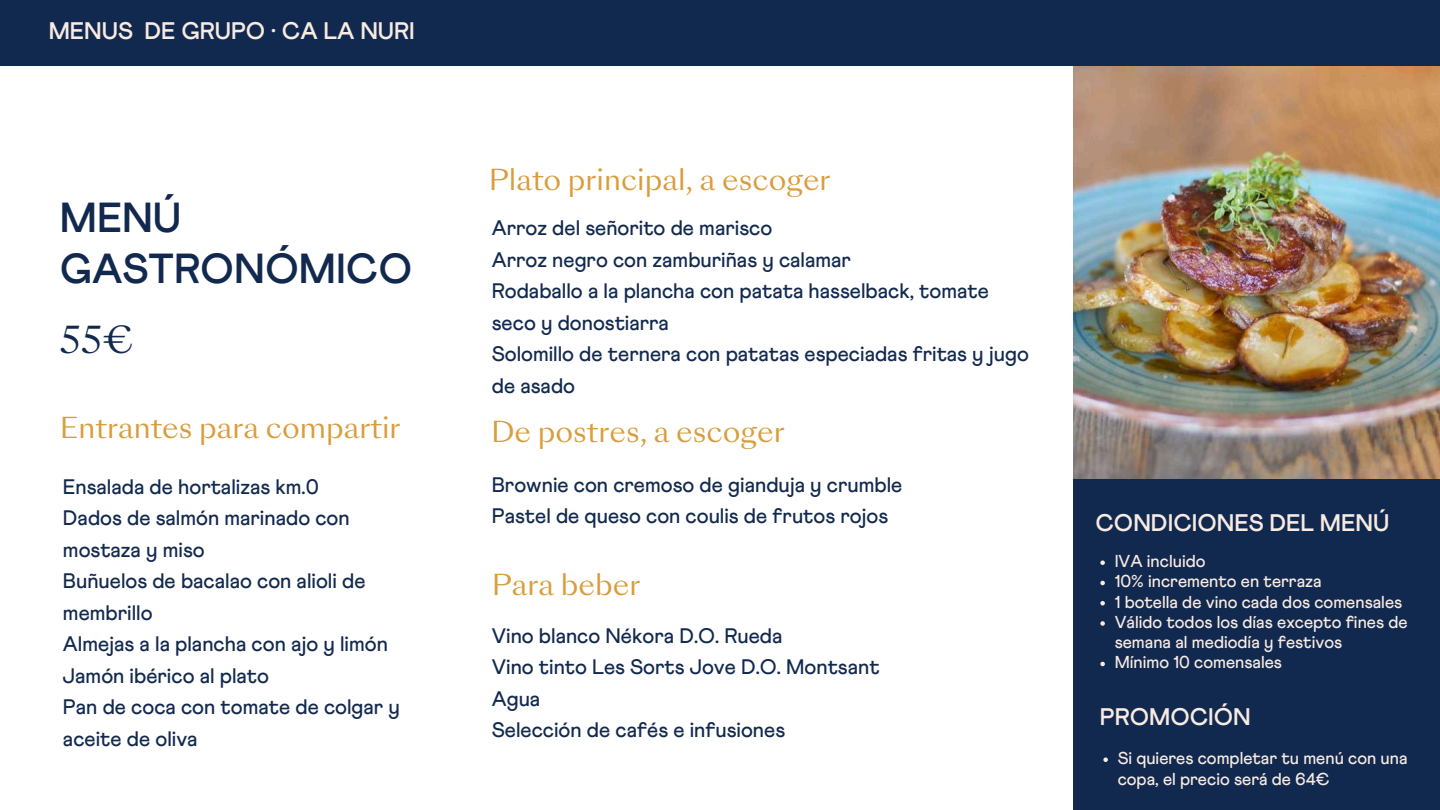
<style>
.page{position:relative;width:1440px;height:810px;background:#fff}
.page>*{position:absolute;margin:0;border:0;box-sizing:border-box;transform-origin:0 0}
.t1{font:700 42px/50.2px "Athletics";color:#12294f}
.t2{font:36px "Sang Bleu Sunrise";color:#12294f}
.t3{font:28px "Sang Bleu Sunrise";color:#d99d3c}
.t4{font:700 24px "Athletics";color:#f8ebe2}
.t5{font:500 21px/31.5px "Athletics";color:#12294f}
.t6{font:500 17.2px/20.2px "Athletics";color:#f8ebe2}
</style>
<div class="page">
<img style="left:1073px;top:65px;width:367px;height:414px">
<div style="left:0;top:0;width:1440px;height:65px;background:#12294f"></div>
<div style="left:1073px;top:479px;width:367px;height:331px;background:#12294f"></div>
<svg style="left:1100px;top:560px;width:5px;height:5px"></svg>
<svg style="left:1100px;top:581px;width:5px;height:4px"></svg>
<svg style="left:1100px;top:601px;width:5px;height:4px"></svg>
<svg style="left:1100px;top:621px;width:5px;height:5px"></svg>
<svg style="left:1100px;top:662px;width:5px;height:4px"></svg>
<svg style="left:1103px;top:758px;width:5px;height:4px"></svg>
<p class="t4" style="left:49px;top:20px;width:368px">MENUS DE GRUPO · CA LA NURI</p>
<h1 class="t1" style="left:60px;top:195px;width:354px">MENÚ<br>GASTRONÓMICO</h1>
<h2 class="t2" style="left:60px;top:326px;width:75px">55€</h2>
<h3 class="t3" style="left:60px;top:417px;width:342px">Entrantes para compartir</h3>
<p class="t5" style="left:63px;top:472px;width:339px">Ensalada de hortalizas km.0<br>Dados de salmón marinado con mostaza y miso<br>Buñuelos de bacalao con alioli de membrillo<br>Almejas a la plancha con ajo y limón<br>Jamón ibérico al plato<br>Pan de coca con tomate de colgar y aceite de oliva</p>
<h3 class="t3" style="left:489px;top:169px;width:343px">Plato principal, a escoger</h3>
<p class="t5" style="left:492px;top:213px;width:539px">Arroz del señorito de marisco<br>Arroz negro con zamburiñas y calamar<br>Rodaballo a la plancha con patata hasselback, tomate seco y donostiarra<br>Solomillo de ternera con patatas especiadas fritas y jugo de asado</p>
<h3 class="t3" style="left:491px;top:420px;width:295px">De postres, a escoger</h3>
<p class="t5" style="left:492px;top:470px;width:412px">Brownie con cremoso de gianduja y crumble<br>Pastel de queso con coulis de frutos rojos</p>
<h3 class="t3" style="left:492px;top:574px;width:150px">Para beber</h3>
<p class="t5" style="left:492px;top:621px;width:389px">Vino blanco Nékora D.O. Rueda<br>Vino tinto Les Sorts Jove D.O. Montsant<br>Agua<br>Selección de cafés e infusiones</p>
<p class="t4" style="left:1095px;top:512px;width:295px">CONDICIONES DEL MENÚ</p>
<p class="t6" style="left:1115px;top:552px;width:294px">IVA incluido<br>10% incremento en terraza<br>1 botella de vino cada dos comensales<br>Válido todos los días excepto fines de semana al mediodía y festivos<br>Mínimo 10 comensales</p>
<p class="t4" style="left:1100px;top:706px;width:152px">PROMOCIÓN</p>
<p class="t6" style="left:1118px;top:749px;width:291px">Si quieres completar tu menú con una copa, el precio será de 64€</p>
</div>
